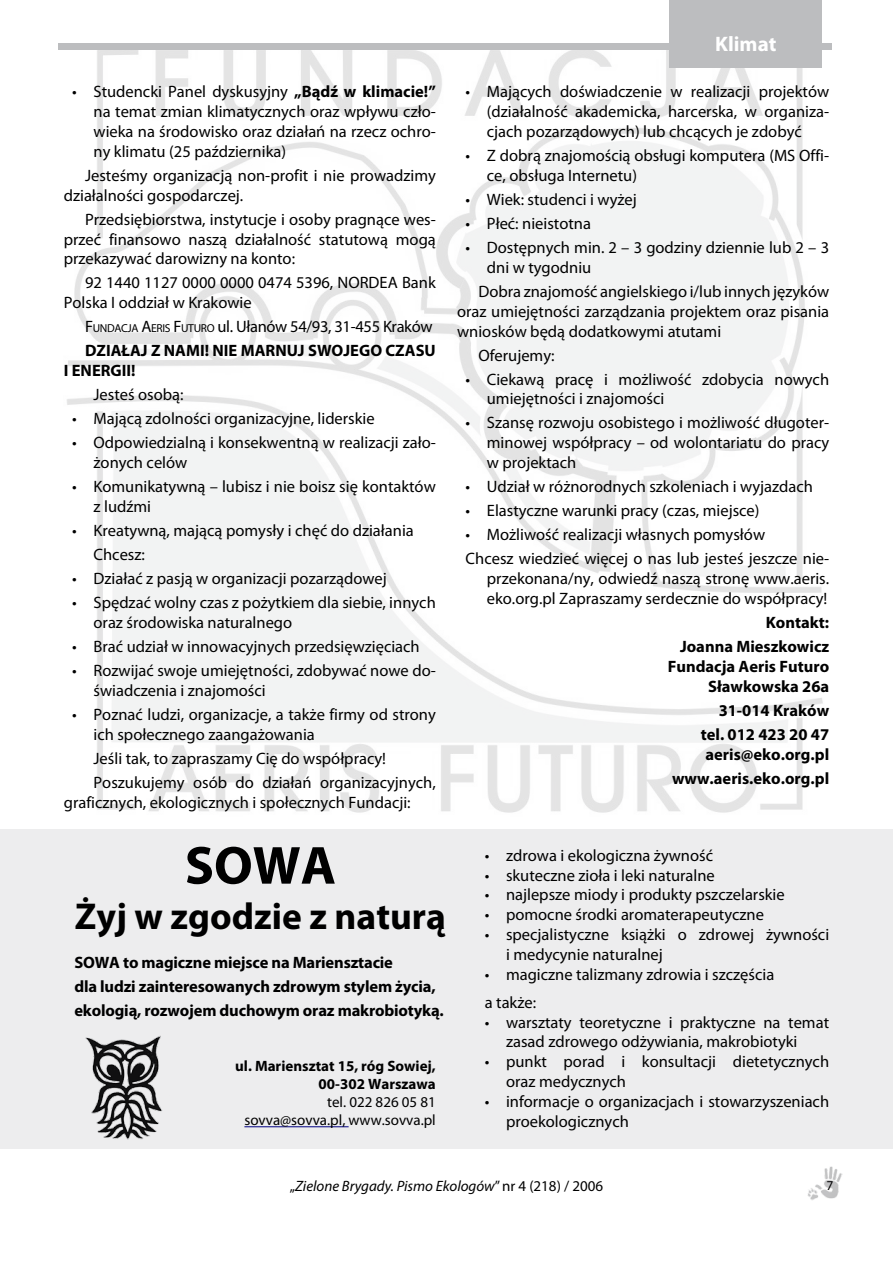
<style>
.page{position:relative;width:893px;height:1263px;background:#fff}
.page>*{position:absolute;margin:0;border:0;box-sizing:border-box;transform-origin:0 0}
.t1{font:700 54px "Myriad Pro";color:#000}
.t2{font:700 37.5px "Myriad Pro";color:#000}
.t3{font:700 21px "Myriad Pro";color:#fff}
.t4{font:16.5px/19.8px "Myriad Pro";color:#000}
.t5{font:700 16.5px/24px "Myriad Pro";color:#000;text-align:right}
.t6{font:italic 15px "Myriad Pro";color:#000}
.t7{font:700 15px/18px "Myriad Pro";color:#000;text-align:right}
.t8{font:15px/18px "Myriad Pro";color:#000;text-align:right}
.s1{font-weight:700}
.s2{font-weight:400}
.s3{font-weight:400;font-size:11.55px}
.s4{font-style:normal}
</style>
<div class="page">
<img style="left:67px;top:50px;width:756px;height:763px">
<div style="left:0;top:829px;width:893px;height:320px;background:#ededee"></div>
<img style="left:808px;top:1166px;width:34px;height:34px">
<div style="left:58px;top:43px;width:774px;height:7px;background:#bcbdbf"></div>
<img style="left:85px;top:1035px;width:78px;height:105px">
<hr style="left:244px;top:1126px;width:105px;height:1px;background:#000080">
<div style="left:670px;top:0;width:152px;height:68px;background:#bcbdbf"></div>
<svg style="left:827px;top:1181px;width:6px;height:9px"></svg>
<p class="t4" style="left:94px;top:82px;width:344px;text-align:justify;text-indent:-21px">• Studencki Panel dyskusyjny <span class="s1">„Bądź w klimacie!” </span>na temat zmian klimatycznych oraz wpływu czło&shy;wieka na środowisko oraz działań na rzecz ochro&shy;ny klimatu (25 października)</p>
<p class="t4" style="left:64px;top:165px;width:374px;text-indent:21px">Jesteśmy organizacją non-profit i nie prowadzimy działalności gospodarczej.</p>
<p class="t4" style="left:64px;top:209px;width:374px;text-align:justify;text-indent:21px">Przedsiębiorstwa, instytucje i osoby pragnące wes&shy;przeć finansowo naszą działalność statutową mogą przekazywać darowizny na konto:</p>
<p class="t4" style="left:64px;top:273px;width:373px;text-indent:21px">92 1440 1127 0000 0000 0474 5396, NORDEA Bank<br>Polska I oddział w Krakowie</p>
<p class="t5" style="left:85px;top:314px;width:352px;text-align:left"><span class="s2">F</span><span class="s3">undacja</span> <span class="s2">A</span><span class="s3">eris</span> <span class="s2">F</span><span class="s3">uturo</span> <span class="s2">ul. Ułanów 54/93, 31-455 Kraków<br></span>DZIAŁAJ Z NAMI! NIE MARNUJ SWOJEGO CZASU</p>
<p class="t5" style="left:64px;top:358px;width:73px">I ENERGII!</p>
<p class="t4" style="left:94px;top:384px;width:92px">Jesteś osobą:</p>
<p class="t4" style="left:72px;top:408px;width:304px">• Mającą zdolności organizacyjne, liderskie</p>
<p class="t4" style="left:94px;top:433px;width:344px;text-indent:-21px">• Odpowiedzialną i konsekwentną w realizacji zało&shy;żonych celów</p>
<p class="t4" style="left:94px;top:476px;width:344px;text-indent:-21px">• Komunikatywną – lubisz i nie boisz się kontaktów z ludźmi</p>
<p class="t4" style="left:94px;top:518px;width:322px;line-height:24px;text-indent:-21px">• Kreatywną, mającą pomysły i chęć do działania<br>Chcesz:</p>
<p class="t4" style="left:72px;top:568px;width:316px">• Działać z pasją w organizacji pozarządowej</p>
<p class="t4" style="left:94px;top:592px;width:344px;text-indent:-21px">• Spędzać wolny czas z pożytkiem dla siebie, innych oraz środowiska naturalnego</p>
<p class="t4" style="left:72px;top:636px;width:349px">• Brać udział w innowacyjnych przedsięwzięciach</p>
<p class="t4" style="left:94px;top:660px;width:344px;text-indent:-21px">• Rozwijać swoje umiejętności, zdobywać nowe do&shy;świadczenia i znajomości</p>
<p class="t4" style="left:94px;top:704px;width:344px;text-indent:-21px">• Poznać ludzi, organizacje, a także firmy od strony ich społecznego zaangażowania</p>
<p class="t4" style="left:94px;top:746px;width:344px;line-height:24px">Jeśli tak, to zapraszamy Cię do współpracy!<br>Poszukujemy osób do działań organizacyjnych,</p>
<p class="t4" style="left:64px;top:792px;width:348px">graficznych, ekologicznych i społecznych Fundacji:</p>
<p class="t3" style="left:715px;top:30px;width:63px">Klimat</p>
<p class="t4" style="left:487px;top:82px;width:344px;text-align:justify;text-indent:-21px">• Mających doświadczenie w realizacji projektów (działalność akademicka, harcerska, w organiza&shy;cjach pozarządowych) lub chcących je zdobyć</p>
<p class="t4" style="left:487px;top:145px;width:344px;text-indent:-21px">• Z dobrą znajomością obsługi komputera (MS Offi&shy;ce, obsługa Internetu)</p>
<p class="t4" style="left:466px;top:189px;width:173px">• Wiek: studenci i wyżej</p>
<p class="t4" style="left:466px;top:213px;width:127px">• Płeć: nieistotna</p>
<p class="t4" style="left:487px;top:237px;width:344px;text-indent:-21px">• Dostępnych min. 2 – 3 godziny dziennie lub 2 – 3 dni w tygodniu</p>
<p class="t4" style="left:457px;top:281px;width:374px;text-align:justify;text-indent:21px">Dobra znajomość angielskiego i/lub innych języków oraz umiejętności zarządzania projektem oraz pisania wniosków będą dodatkowymi atutami</p>
<p class="t4" style="left:478px;top:345px;width:78px">Oferujemy:</p>
<p class="t4" style="left:487px;top:369px;width:344px;text-indent:-21px">• Ciekawą pracę i możliwość zdobycia nowych umiejętności i znajomości</p>
<p class="t4" style="left:487px;top:413px;width:344px;text-align:justify;text-indent:-21px">• Szansę rozwoju osobistego i możliwość długoter&shy;minowej współpracy – od wolontariatu do pracy w projektach</p>
<p class="t4" style="left:466px;top:476px;width:349px">• Udział w różnorodnych szkoleniach i wyjazdach</p>
<p class="t4" style="left:466px;top:500px;width:295px">• Elastyczne warunki pracy (czas, miejsce)</p>
<p class="t4" style="left:466px;top:522px;width:365px;line-height:24px">• Możliwość realizacji własnych pomysłów<br>Chcesz wiedzieć więcej o nas lub jesteś jeszcze nie-</p>
<p class="t4" style="left:487px;top:568px;width:344px">przekonana/ny, odwiedź naszą stronę www.aeris. eko.org.pl Zapraszamy serdecznie do współpracy!</p>
<p class="t5" style="left:680px;top:610px;width:151px">Kontakt:<br>Joanna Mieszkowicz</p>
<p class="t5" style="left:668px;top:656px;width:163px;line-height:19.8px">Fundacja Aeris Futuro<br>Sławkowska 26a</p>
<p class="t5" style="left:701px;top:697px;width:130px">31-014 Kraków tel. 012 423 20 47</p>
<p class="t5" style="left:672px;top:741px;width:159px">aeris@eko.org.pl www.aeris.eko.org.pl</p>
<h1 class="t1" style="left:185px;top:830px;width:153px">SOWA</h1>
<h2 class="t2" style="left:75px;top:891px;width:373px">Żyj w zgodzie z naturą</h2>
<p class="t5" style="left:74px;top:949px;width:371px;text-align:left">SOWA to magiczne miejsce na Mariensztacie<br>dla ludzi zainteresowanych zdrowym stylem życia, ekologią, rozwojem duchowym oraz makrobiotyką.</p>
<p class="t7" style="left:235px;top:1057px;width:202px">ul. Mariensztat 15, róg Sowiej,<br>00-302 Warszawa</p>
<p class="t8" style="left:244px;top:1093px;width:193px">tel. 022 826 05 81 sovva@sovva.pl, www.sovva.pl</p>
<p class="t4" style="left:485px;top:845px;width:230px">• zdrowa i ekologiczna żywność</p>
<p class="t4" style="left:485px;top:865px;width:232px">• skuteczne zioła i leki naturalne</p>
<p class="t4" style="left:485px;top:885px;width:301px">• najlepsze miody i produkty pszczelarskie</p>
<p class="t4" style="left:485px;top:904px;width:281px">• pomocne środki aromaterapeutyczne</p>
<p class="t4" style="left:506px;top:924px;width:325px;text-indent:-21px">• specjalistyczne książki o zdrowej żywności i medycynie naturalnej</p>
<p class="t4" style="left:485px;top:959px;width:291px;line-height:28.3px">• magiczne talizmany zdrowia i szczęścia a także:</p>
<p class="t4" style="left:506px;top:1012px;width:325px;text-indent:-21px">• warsztaty teoretyczne i praktyczne na temat zasad zdrowego odżywiania, makrobiotyki</p>
<p class="t4" style="left:506px;top:1051px;width:325px;text-indent:-21px">• punkt porad i konsultacji dietetycznych oraz medycznych</p>
<p class="t4" style="left:506px;top:1091px;width:325px;text-indent:-21px">• informacje o organizacjach i stowarzyszeniach proekologicznych</p>
<p class="t6" style="left:290px;top:1177px;width:314px"><span class="s4">„</span>Zielone Brygady. Pismo Ekologów<span class="s4">” nr 4 (218) / 2006</span></p>
</div>
